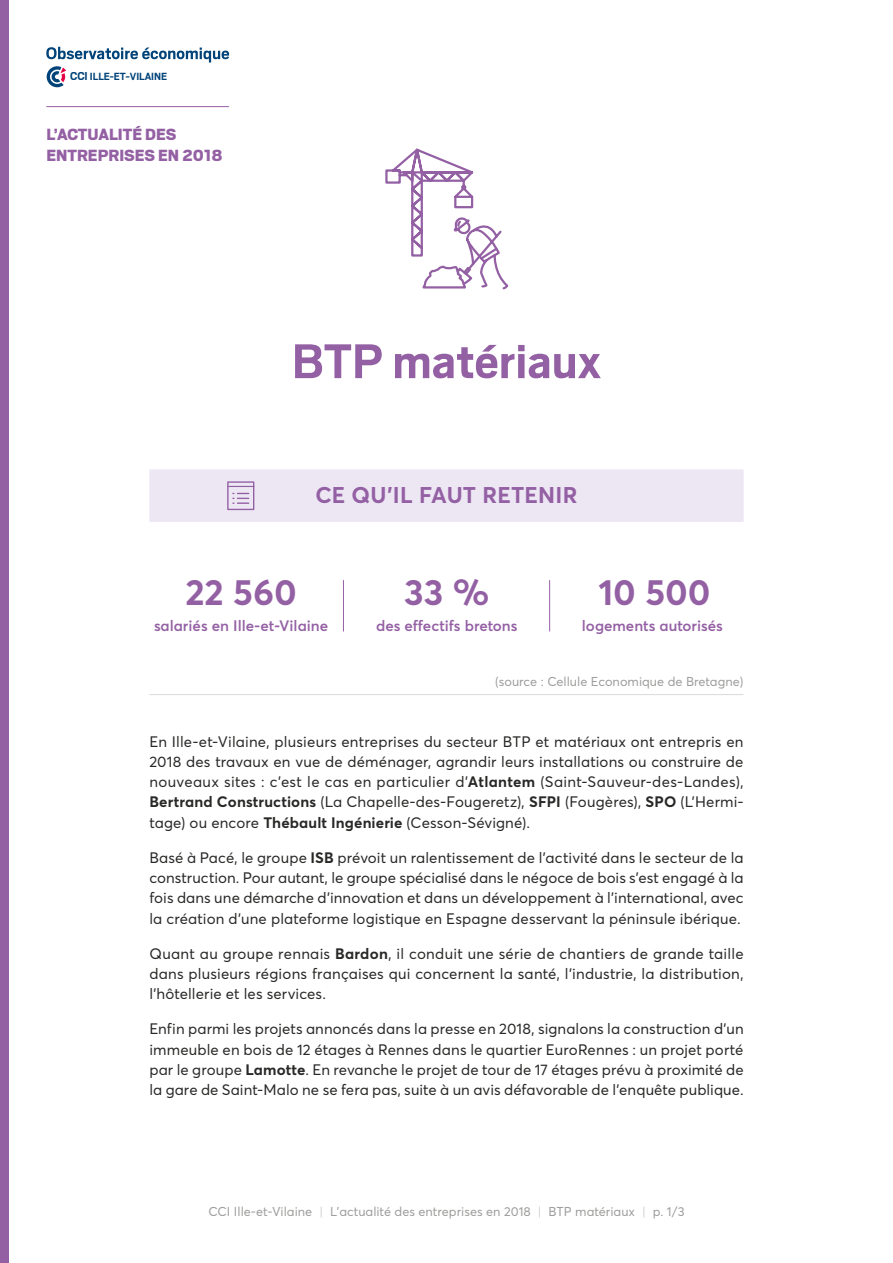
<style>
.page{position:relative;width:893px;height:1263px;background:#fff}
.page>*{position:absolute;margin:0;border:0;box-sizing:border-box;transform-origin:0 0}
.t1{font:700 54px "Scout";color:#9460a4}
.t2{font:700 36px "Averta Std";color:#9460a4}
.t3{font:700 22.5px "Averta Std";letter-spacing:.01em;color:#9460a4}
.t4{font:900 18px/21px "Scout";color:#9460a4}
.t5{font:15px/20.2px "Averta Std";letter-spacing:.005em;color:#282827;text-align:justify}
.t6{font:600 15px "Averta Std";color:#9460a4}
.t7{font:12.75px "Averta Std";color:#9d9d9c}
.t8{font:700 11.55px "Scout";letter-spacing:-.005em;color:#004379}
.s1{font-size:12.75px}
.s2{font-weight:700}
.s3{color:#d0d0d0}
</style>
<div class="page">
<div style="left:0;top:0;width:9px;height:1263px;background:#9460a4"></div>
<div style="left:149px;top:469px;width:595px;height:53px;background:#ede7f4"></div>
<svg style="left:227px;top:481px;width:27px;height:29px"></svg>
<hr style="left:46px;top:106px;width:183px;height:1px;background:#9460a4">
<svg style="left:46px;top:47px;width:183px;height:40px"></svg>
<hr style="left:549px;top:580px;width:1px;height:51px;background:#9460a4">
<hr style="left:343px;top:580px;width:1px;height:51px;background:#9460a4">
<svg style="left:385px;top:148px;width:124px;height:142px"></svg>
<hr style="left:149px;top:694px;width:594px;height:1px;background:#dadada">
<p class="t8" style="left:70px;top:70px;width:99px"><span class="s1">CCI</span> ILLE-ET-VILAINE</p>
<p class="t4" style="left:46px;top:123px;width:178px">L’ACTUALITÉ DES<br>ENTREPRISES EN 2018</p>
<h1 class="t1" style="left:292px;top:332px;width:311px">BTP matériaux</h1>
<h3 class="t3" style="left:315px;top:480px;width:264px">CE QU’IL FAUT RETENIR</h3>
<h2 class="t2" style="left:186px;top:569px;width:113px">22 560</h2>
<p class="t6" style="left:154px;top:616px;width:176px">salariés en Ille-et-Vilaine</p>
<h2 class="t2" style="left:404px;top:569px;width:87px">33 %</h2>
<p class="t6" style="left:376px;top:616px;width:143px">des effectifs bretons</p>
<h2 class="t2" style="left:598px;top:569px;width:114px">10 500</h2>
<p class="t6" style="left:582px;top:616px;width:143px">logements autorisés</p>
<p class="t7" style="left:495px;top:674px;width:250px">(source : Cellule Economique de Bretagne)</p>
<p class="t5" style="left:149px;top:731px;width:596px">En Ille-et-Vilaine, plusieurs entreprises du secteur BTP et matériaux ont entrepris en 2018 des travaux en vue de déménager, agrandir leurs installations ou construire de nouveaux sites : c’est le cas en particulier d’<span class="s2">Atlantem</span> (Saint-Sauveur-des-Landes), <span class="s2">Bertrand Constructions</span> (La Chapelle-des-Fougeretz), <span class="s2">SFPI</span> (Fougères), <span class="s2">SPO</span> (L’Hermi&shy;tage) ou encore <span class="s2">Thébault Ingénierie</span> (Cesson-Sévigné).</p>
<p class="t5" style="left:149px;top:847px;width:596px">Basé à Pacé, le groupe <span class="s2">ISB</span> prévoit un ralentissement de l’activité dans le secteur de la construction. Pour autant, le groupe spécialisé dans le négoce de bois s’est engagé à la fois dans une démarche d’innovation et dans un développement à l’international, avec la création d’une plateforme logistique en Espagne desservant la péninsule ibérique.</p>
<p class="t5" style="left:149px;top:943px;width:596px">Quant au groupe rennais <span class="s2">Bardon</span>, il conduit une série de chantiers de grande taille dans plusieurs régions françaises qui concernent la santé, l’industrie, la distribution, l’hôtellerie et les services.</p>
<p class="t5" style="left:149px;top:1019px;width:596px">Enfin parmi les projets annoncés dans la presse en 2018, signalons la construction d’un immeuble en bois de 12 étages à Rennes dans le quartier EuroRennes : un projet porté par le groupe <span class="s2">Lamotte</span>. En revanche le projet de tour de 17 étages prévu à proximité de la gare de Saint-Malo ne se fera pas, suite à un avis défavorable de l’enquête publique.</p>
<p class="t7" style="left:208px;top:1203px;width:478px">CCI Ille-et-Vilaine <span class="s3">|</span> L'actualité des entreprises en 2018 <span class="s3">|</span> BTP matériaux <span class="s3">|</span> p. 1 / 3</p>
</div>
